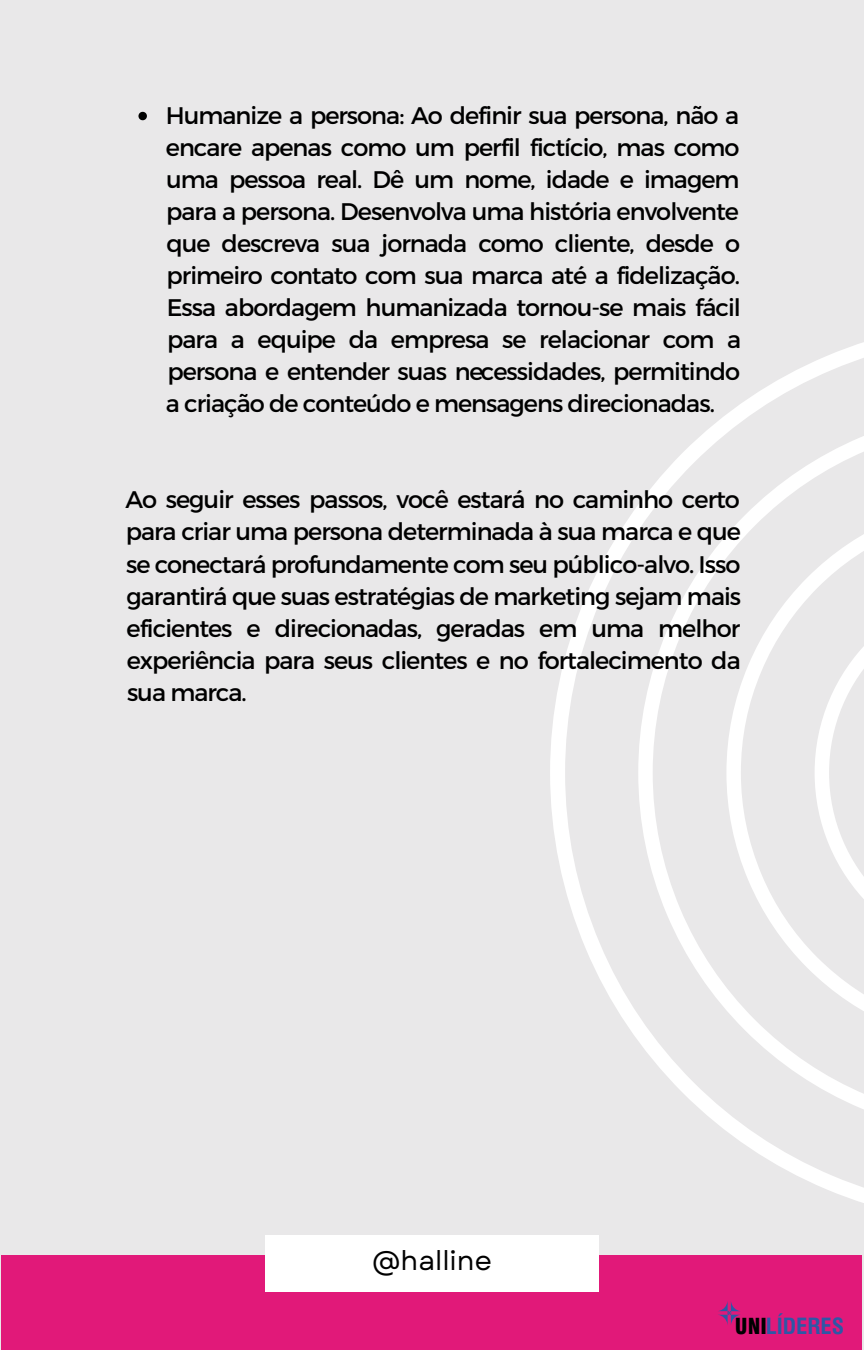
<style>
.page{position:relative;width:864px;height:1350px;background:#e9e8e9}
.page>*{position:absolute;margin:0;border:0;box-sizing:border-box;transform-origin:0 0}
.t1{font:27px "Garet";color:#000}
.t2{font:24.07px/31.9px "Montserrat";letter-spacing:-.04em;color:#000;text-align:justify}
.t3{font:700 condensed 21.82px "Swiss 721 BT";color:#2e57a6;scale:1.04 1}
.s1{font-weight:900;font-size:21.6px;color:#000001}
</style>
<div class="page">
<svg style="left:550px;top:342px;width:314px;height:861px"></svg>
<div style="left:2px;top:1256px;width:860px;height:94px;background:#e11979"></div>
<div style="left:265px;top:1235px;width:334px;height:57px;background:#fff"></div>
<svg style="left:138px;top:112px;width:9px;height:8px"></svg>
<svg style="left:718px;top:1301px;width:23px;height:24px"></svg>
<p class="t2" style="left:166px;top:99px;width:577px">Humanize a persona: Ao definir sua persona, não a encare apenas como um perfil fictício, mas como uma pessoa real. Dê um nome, idade e imagem para a persona. Desenvolva uma história envolvente que descreva sua jornada como cliente, desde o primeiro contato com sua marca até a fidelização.<br>Essa abordagem humanizada tornou-se mais fácil para a equipe da empresa se relacionar com a persona e entender suas necessidades, permitindo a criação de conteúdo e mensagens direcionadas.</p>
<p class="t2" style="left:125px;top:484px;width:617px">Ao seguir esses passos, você estará no caminho certo para criar uma persona determinada à sua marca e que se conectará profundamente com seu público-alvo. Isso garantirá que suas estratégias de marketing sejam mais eficientes e direcionadas, geradas em uma melhor experiência para seus clientes e no fortalecimento da sua marca.</p>
<p class="t1" style="left:372px;top:1244px;width:121px">@halline</p>
<p class="t3" style="left:735px;top:1313px;width:107px"><span class="s1">UNI</span>LÍDERES</p>
</div>
